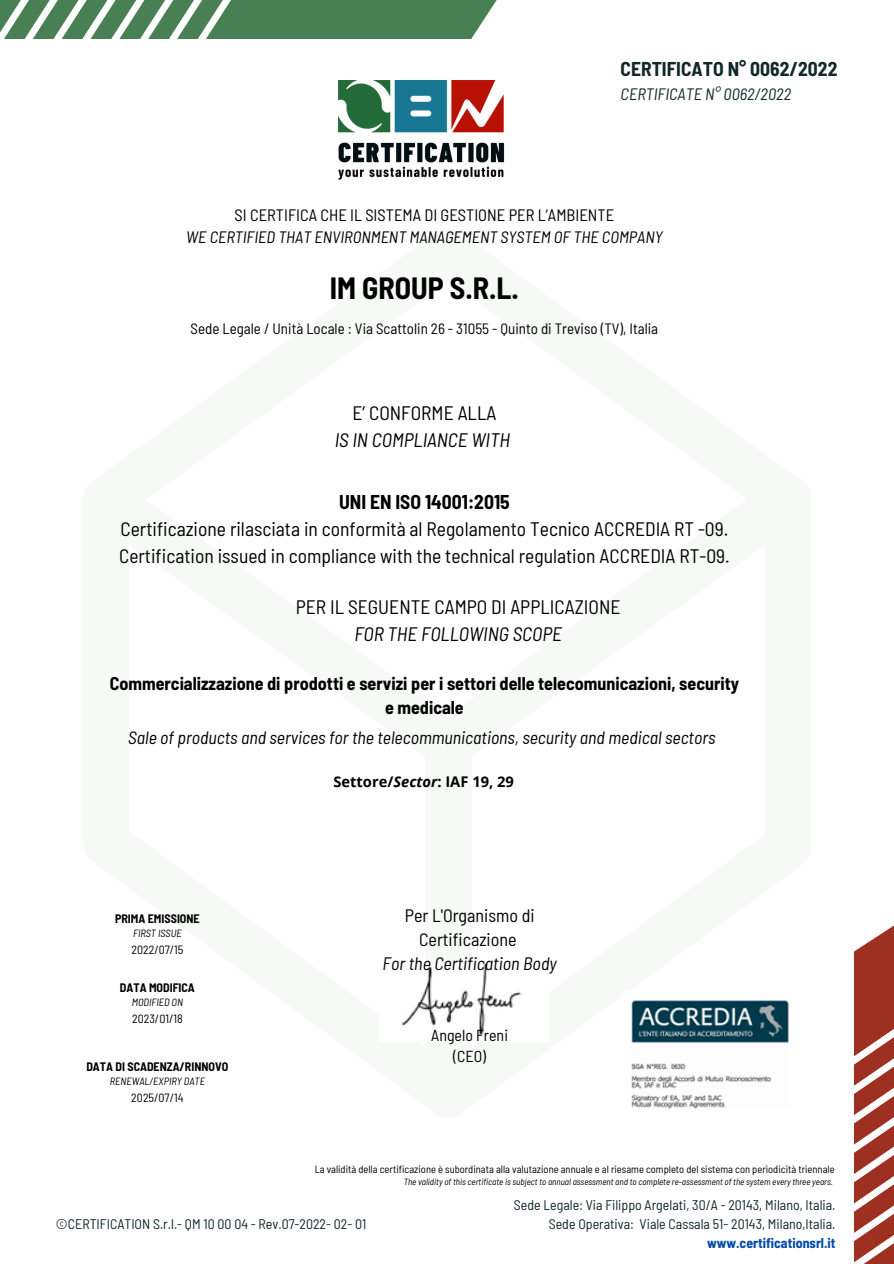
<style>
.page{position:relative;width:894px;height:1264px;background:#fff}
.page>*{position:absolute;margin:0;border:0;box-sizing:border-box;transform-origin:0 0}
.t1{font:700 semi-condensed 30px "Barlow";color:#000}
.t2{font:semi-condensed 19.5px/27px "Barlow";color:#000}
.t3{font:italic semi-condensed 19.5px "Barlow";color:#000}
.t4{font:700 semi-condensed 19.5px "Barlow";color:#112729}
.t5{font:700 semi-condensed 19.5px "Barlow";color:#000}
.t6{font:700 semi-condensed 18px/24.8px "Barlow";color:#000;text-align:center}
.t7{font:semi-condensed 18px/24.3px "Barlow";color:#000;text-align:center}
.t8{font:italic semi-condensed 18px "Barlow";color:#000}
.t9{font:italic semi-condensed 17.85px "Barlow";color:#000}
.t10{font:italic semi-condensed 16.5px "Barlow";color:#000}
.t11{font:semi-condensed 16.5px "Barlow";color:#000}
.t12{font:italic semi-condensed 16.5px "Barlow";color:#112729}
.t13{font:semi-condensed 15.9px/21.5px "Barlow";color:#000;text-align:center}
.t14{font:semi-condensed 15px "Barlow";color:#000}
.t15{font:700 14.7px "Open Sans";color:#000}
.t16{font:semi-condensed 13.95px/19.2px "Barlow";color:#112729;text-align:right}
.t17{font:700 semi-condensed 13.95px "Barlow";color:#004aad}
.t18{font:700 semi-condensed 12px "Barlow";color:#000}
.t19{font:semi-condensed 12px "Barlow";color:#000}
.t20{font:semi-condensed 10.5px "Barlow";color:#000}
.t21{font:italic semi-condensed 10.5px "Barlow";color:#000}
.t22{font:italic semi-condensed 9px "Barlow";color:#000}
.s1{font-style:italic}
</style>
<div class="page">
<svg style="left:411px;top:0;width:86px;height:38px;background:#63926c"></svg>
<svg style="left:384px;top:0;width:27px;height:39px"></svg>
<svg style="left:357px;top:0;width:27px;height:39px"></svg>
<svg style="left:330px;top:0;width:27px;height:180px"></svg>
<svg style="left:303px;top:0;width:27px;height:39px"></svg>
<svg style="left:276px;top:0;width:27px;height:39px"></svg>
<svg style="left:249px;top:0;width:27px;height:39px"></svg>
<svg style="left:222px;top:0;width:27px;height:39px"></svg>
<svg style="left:195px;top:0;width:27px;height:39px"></svg>
<svg style="left:0;top:0;width:195px;height:39px"></svg>
<svg style="left:854px;top:926px;width:39px;height:337px;fill:#9d3021"></svg>
<img style="left:401px;top:964px;width:121px;height:72px">
<img style="left:338px;top:80px;width:166px;height:99px">
<img style="left:631px;top:1000px;width:158px;height:109px">
<p class="t4" style="left:620px;top:56px;width:218px">CERTIFICATO N° 0062/2022</p>
<p class="t12" style="left:620px;top:84px;width:172px">CERTIFICATE N° 0062/2022</p>
<p class="t11" style="left:234px;top:204px;width:381px">SI CERTIFICA CHE IL SISTEMA DI GESTIONE PER L’AMBIENTE</p>
<p class="t10" style="left:186px;top:227px;width:478px">WE CERTIFIED THAT ENVIRONMENT MANAGEMENT SYSTEM OF THE COMPANY</p>
<h1 class="t1" style="left:330px;top:269px;width:190px">IM GROUP S.R.L.</h1>
<p class="t14" style="left:190px;top:319px;width:469px">Sede Legale / Unità Locale : Via Scattolin 26 - 31055 - Quinto di Treviso (TV), Italia</p>
<p class="t2" style="left:352px;top:398px;width:145px">E’ CONFORME ALLA</p>
<p class="t3" style="left:334px;top:427px;width:177px">IS IN COMPLIANCE WITH</p>
<p class="t5" style="left:339px;top:489px;width:172px">UNI EN ISO 14001:2015</p>
<p class="t2" style="left:119px;top:514px;width:612px">Certificazione rilasciata in conformità al Regolamento Tecnico ACCREDIA RT -09.<br>Certification issued in compliance with the technical regulation ACCREDIA RT-09.</p>
<p class="t2" style="left:295px;top:593px;width:326px">PER IL SEGUENTE CAMPO DI APPLICAZIONE</p>
<p class="t3" style="left:354px;top:622px;width:209px">FOR THE FOLLOWING SCOPE</p>
<p class="t6" style="left:110px;top:670px;width:630px">Commercializzazione di prodotti e servizi per i settori delle telecomunicazioni, security e medicale</p>
<p class="t9" style="left:128px;top:726px;width:588px">Sale of products and services for the telecommunications, security and medical sectors</p>
<p class="t15" style="left:333px;top:771px;width:182px">Settore/<span class="s1">Sector</span>: IAF 19, 29</p>
<p class="t18" style="left:115px;top:911px;width:86px">PRIMA EMISSIONE</p>
<p class="t21" style="left:133px;top:926px;width:50px">FIRST ISSUE</p>
<p class="t19" style="left:131px;top:942px;width:53px">2022/07/15</p>
<p class="t18" style="left:120px;top:979px;width:76px">DATA MODIFICA</p>
<p class="t21" style="left:132px;top:995px;width:53px">MODIFIED ON</p>
<p class="t19" style="left:132px;top:1010px;width:52px">2023/01/18</p>
<p class="t18" style="left:86px;top:1059px;width:143px">DATA DI SCADENZA/RINNOVO</p>
<p class="t21" style="left:110px;top:1074px;width:97px">RENEWAL/EXPIRY DATE</p>
<p class="t19" style="left:131px;top:1089px;width:54px">2025/07/14</p>
<p class="t7" style="left:404px;top:902px;width:131px">Per L'Organismo di<br>Certificazione</p>
<p class="t8" style="left:382px;top:952px;width:176px">For the Certification Body</p>
<p class="t13" style="left:431px;top:1023px;width:78px">Angelo Freni (CEO)</p>
<p class="t20" style="left:314px;top:1162px;width:521px">La validità della certificazione è subordinata alla valutazione annuale e al riesame completo del sistema con periodicità triennale</p>
<p class="t22" style="left:403px;top:1176px;width:430px">The validity of this certificate is subject to annual assessment and to complete re-assessment of the system every three years.</p>
<p class="t16" style="left:56px;top:1213px;width:312px">©CERTIFICATION S.r.l.- QM 10 00 04 - Rev.07-2022- 02- 01</p>
<p class="t16" style="left:513px;top:1194px;width:323px">Sede Legale: Via Filippo Argelati, 30/A - 20143, Milano, Italia.<br>Sede Operativa: Viale Cassala 51- 20143, Milano,Italia.</p>
<p class="t17" style="left:706px;top:1234px;width:130px">www.certificationsrl.it</p>
</div>
